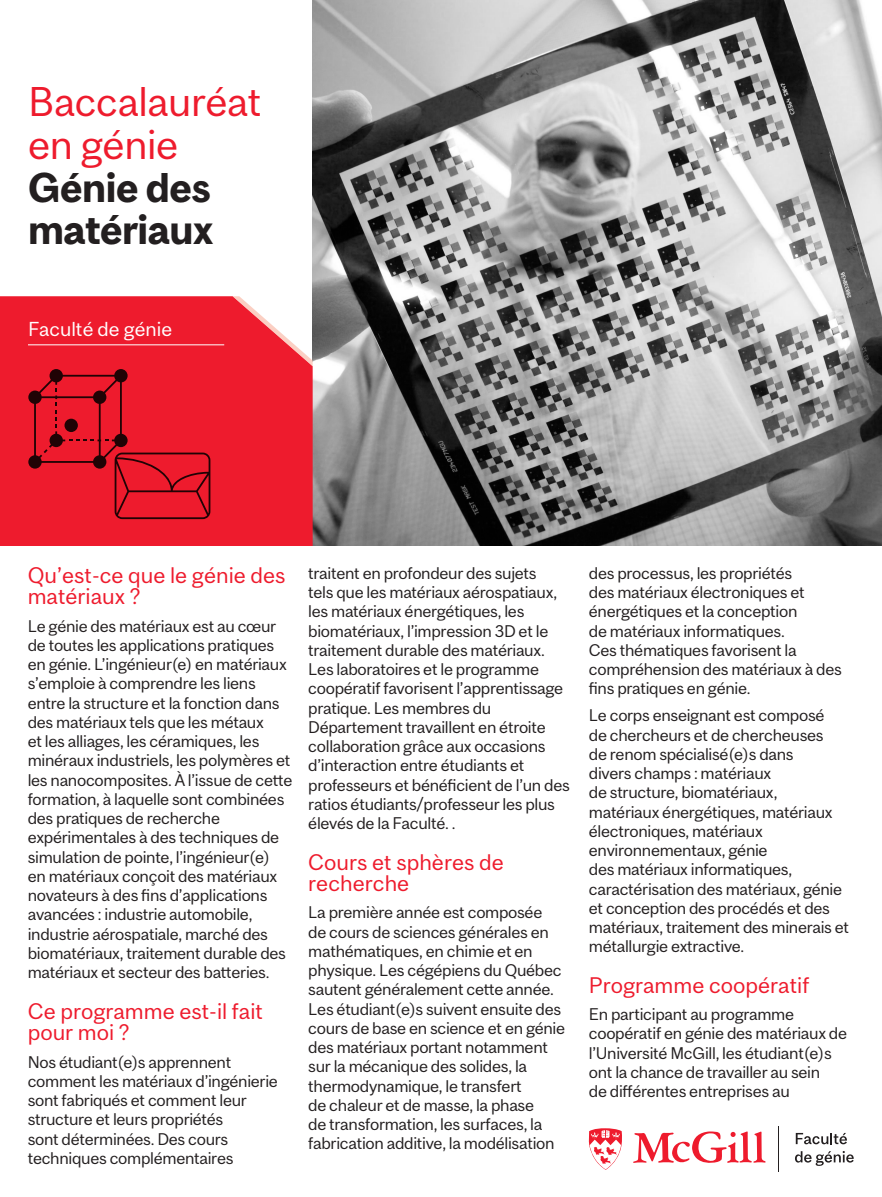
<style>
.page{position:relative;width:882px;height:1197px;background:#fff}
.page>*{position:absolute;margin:0;border:0;box-sizing:border-box;transform-origin:0 0}
.t1{font:38.68px/42.2px "Mc Gill Sans";letter-spacing:-.01em;color:#ee1b2d}
.t2{font:700 38.68px "Mc Gill Sans";letter-spacing:-.01em;color:#231f20}
.Pagination{font:21px/21.7px "Mc Gill Sans";color:#ee1b2d}
.Texte_Intro{font:18.9px "Mc Gill Sans";color:#fff}
.Pagination-2{font:15.75px/19.2px "Mc Gill Sans";letter-spacing:-.02em;color:#231f20}
</style>
<div class="page">
<hr style="left:778px;top:1126px;width:1px;height:46px;background:#231f20">
<svg style="left:633px;top:1131px;width:133px;height:32px"></svg>
<svg style="left:589px;top:1128px;width:33px;height:42px"></svg>
<svg style="left:796px;top:1133px;width:51px;height:11px"></svg>
<svg style="left:795px;top:1151px;width:59px;height:15px"></svg>
<svg style="left:313px;top:0;width:569px;height:546px;background:#949494"></svg>
<div style="left:0;top:296px;width:313px;height:250px;background:#ee1b2d"></div>
<svg style="left:233px;top:296px;width:80px;height:70px"></svg>
<hr style="left:28px;top:344px;width:196px;height:1px;background:#fff">
<svg style="left:28px;top:369px;width:182px;height:150px;background:#d71828"></svg>
<p class="t1" style="left:28px;top:81px;width:235px">Baccalauréat en génie</p>
<p class="t2" style="left:28px;top:163px;width:184px">Génie des</p>
<p class="t2" style="left:28px;top:206px;width:187px">matériaux</p>
<p class="Texte_Intro" style="left:28px;top:317px;width:146px">Faculté de génie</p>
<p class="Pagination" style="left:28px;top:564px;width:259px">Qu’est-ce que le génie des matériaux ?</p>
<p class="Pagination-2" style="left:28px;top:616px;width:266px">Le génie des matériaux est au cœur de toutes les applications pratiques en génie. L’ingénieur(e) en matériaux s’emploie à comprendre les liens entre la structure et la fonction dans des matériaux tels que les métaux<br>et les alliages, les céramiques, les minéraux industriels, les polymères et les nanocomposites. À l’issue de cette formation, à laquelle sont combinées des pratiques de recherche expérimentales à des techniques de simulation de pointe, l’ingénieur(e)<br>en matériaux conçoit des matériaux novateurs à des fins d’applications avancées : industrie automobile, industrie aérospatiale, marché des biomatériaux, traitement durable des matériaux et secteur des batteries.</p>
<p class="Pagination" style="left:28px;top:1000px;width:237px">Ce programme est-il fait pour moi ?</p>
<p class="Pagination-2" style="left:28px;top:1052px;width:252px">Nos étudiant(e)s apprennent comment les matériaux d’ingénierie sont fabriqués et comment leur structure et leurs propriétés<br>sont déterminées. Des cours techniques complémentaires</p>
<p class="Pagination-2" style="left:308px;top:563px;width:263px">traitent en profondeur des sujets<br>tels que les matériaux aérospatiaux, les matériaux énergétiques, les biomatériaux, l’impression 3D et le traitement durable des matériaux.<br>Les laboratoires et le programme coopératif favorisent l’apprentissage pratique. Les membres du Département travaillent en étroite collaboration grâce aux occasions d’interaction entre étudiants et professeurs et bénéficient de l’un des ratios étudiants/professeur les plus élevés de la Faculté. .</p>
<p class="Pagination" style="left:308px;top:851px;width:197px">Cours et sphères de recherche</p>
<p class="Pagination-2" style="left:308px;top:903px;width:258px">La première année est composée<br>de cours de sciences générales en mathématiques, en chimie et en physique. Les cégépiens du Québec sautent généralement cette année.<br>Les étudiant(e)s suivent ensuite des cours de base en science et en génie des matériaux portant notamment sur la mécanique des solides, la thermodynamique, le transfert<br>de chaleur et de masse, la phase<br>de transformation, les surfaces, la fabrication additive, la modélisation</p>
<p class="Pagination-2" style="left:589px;top:563px;width:255px">des processus, les propriétés<br>des matériaux électroniques et énergétiques et la conception<br>de matériaux informatiques.<br>Ces thématiques favorisent la compréhension des matériaux à des fins pratiques en génie.</p>
<p class="Pagination-2" style="left:589px;top:706px;width:262px">Le corps enseignant est composé<br>de chercheurs et de chercheuses<br>de renom spécialisé(e)s dans<br>divers champs : matériaux<br>de structure, biomatériaux, matériaux énergétiques, matériaux électroniques, matériaux environnementaux, génie<br>des matériaux informatiques, caractérisation des matériaux, génie et conception des procédés et des matériaux, traitement des minerais et métallurgie extractive.</p>
<p class="Pagination" style="left:589px;top:974px;width:222px">Programme coopératif</p>
<p class="Pagination-2" style="left:589px;top:1005px;width:260px">En participant au programme coopératif en génie des matériaux de l’Université McGill, les étudiant(e)s</p>
<p class="Pagination-2" style="left:589px;top:1062px;width:233px">ont la chance de travailler au sein de différentes entreprises au</p>
</div>
